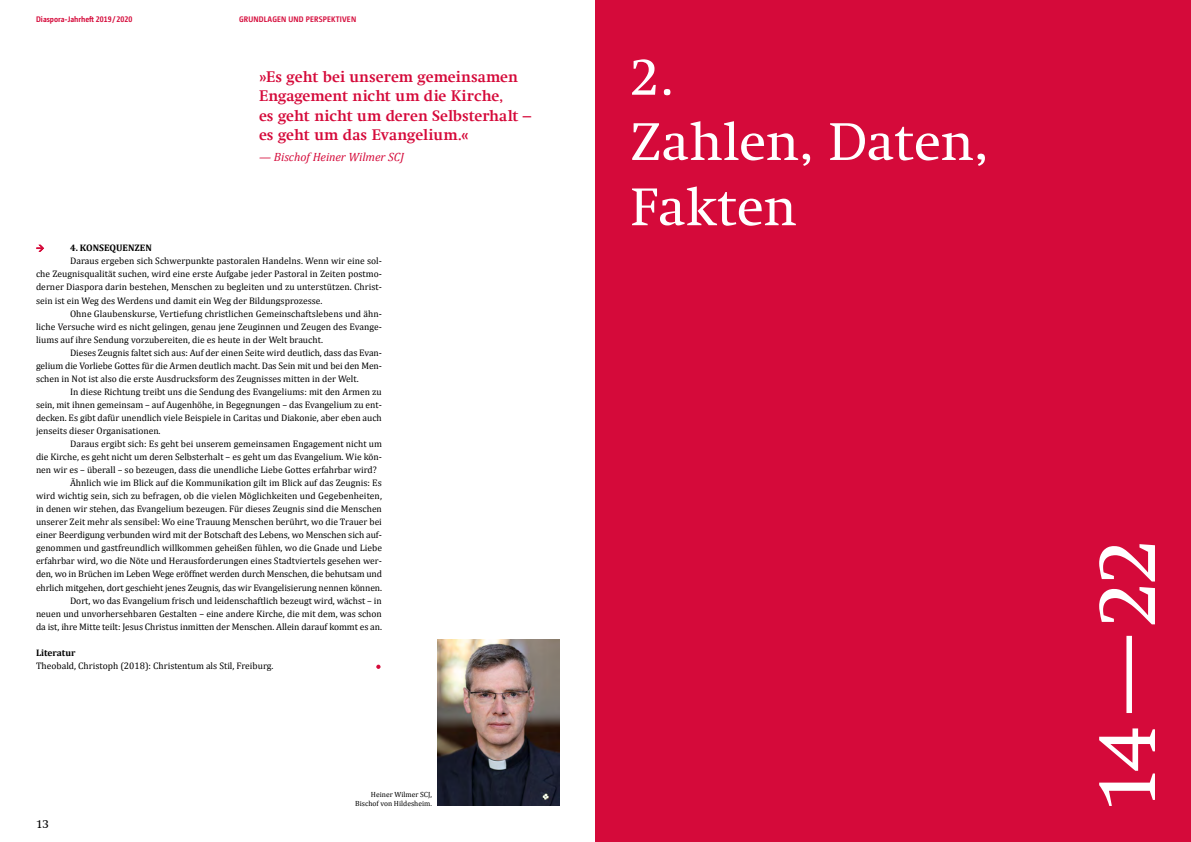
<style>
.page{position:relative;width:1191px;height:842px;background:#fff}
.page>*{position:absolute;margin:0;border:0;box-sizing:border-box;transform-origin:0 0}
.t1{font:85.2px "Swift Com";color:#fff}
.t2{font:54px/65.2px "Swift Com";color:#fff}
.t3{font:700 15.5px/19.6px "Swift Com";color:#d50a3a}
.t4{font:italic 12px "Cambria";letter-spacing:-.005em;color:#d50a3a}
.t5{font:12px "Swift Com";color:#000}
.t6{font:9.5px/13px "Cambria";color:#000;text-align:justify}
.t7{font:700 9.5px "Cambria";color:#000}
.t8{font:700 8px "Camingo Dos Pro S Cd";color:#d50a3a}
.t9{font:700 8px "Camingo Dos Pro S Cd";letter-spacing:.025em;color:#d50a3a}
.t10{font:7.5px/9px "Cambria";color:#000;text-align:right}
</style>
<div class="page">
<div style="left:595px;top:0;width:596px;height:842px;background:#d50a3a"></div>
<div style="left:1126px;top:636px;width:6px;height:77px;background:#fff"></div>
<img style="left:437px;top:639px;width:122px;height:167px">
<svg style="left:376px;top:665px;width:4px;height:4px"></svg>
<p class="t8" style="left:36px;top:14px;width:98px">Diaspora-Jahrheft 2019/ 2020</p>
<p class="t9" style="left:239px;top:14px;width:119px">GRUNDLAGEN UND PERSPEKTIVEN</p>
<h3 class="t3" style="left:259px;top:67px;width:274px">»Es geht bei unserem gemeinsamen<br>Engagement nicht um die Kirche,<br>es geht nicht um deren Selbsterhalt – es geht um das Evangelium.«</h3>
<p class="t4" style="left:259px;top:150px;width:146px">— Bischof Heiner Wilmer SCJ</p>
<p class="t7" style="left:70px;top:241px;width:83px">4. KONSEQUENZEN</p>
<p class="t6" style="left:36px;top:255px;width:347px;text-indent:34px">Daraus ergeben sich Schwerpunkte pastoralen Handelns. Wenn wir eine sol&shy;che Zeugnisqualität suchen, wird eine erste Aufgabe jeder Pastoral in Zeiten postmo&shy;derner Diaspora darin bestehen, Menschen zu begleiten und zu unterstützen. Christ&shy;sein ist ein Weg des Werdens und damit ein Weg der Bildungsprozesse.</p>
<p class="t6" style="left:36px;top:307px;width:347px;text-indent:34px">Ohne Glaubenskurse, Vertiefung christlichen Gemeinschaftslebens und ähn&shy;liche Versuche wird es nicht gelingen, genau jene Zeuginnen und Zeugen des Evange&shy;liums auf ihre Sendung vorzubereiten, die es heute in der Welt braucht.</p>
<p class="t6" style="left:36px;top:346px;width:347px;text-indent:34px">Dieses Zeugnis faltet sich aus: Auf der einen Seite wird deutlich, dass das Evan&shy;gelium die Vorliebe Gottes für die Armen deutlich macht. Das Sein mit und bei den Men&shy;schen in Not ist also die erste Ausdrucksform des Zeugnisses mitten in der Welt.</p>
<p class="t6" style="left:36px;top:385px;width:347px;text-indent:34px">In diese Richtung treibt uns die Sendung des Evangeliums: mit den Armen zu sein, mit ihnen gemeinsam – auf Augenhöhe, in Begegnungen – das Evangelium zu ent&shy;decken. Es gibt dafür unendlich viele Beispiele in Caritas und Diakonie, aber eben auch jenseits dieser Organisationen.</p>
<p class="t6" style="left:70px;top:437px;width:313px">Daraus ergibt sich: Es geht bei unserem gemeinsamen Engagement nicht um</p>
<p class="t6" style="left:36px;top:450px;width:347px">die Kirche, es geht nicht um deren Selbsterhalt – es geht um das Evangelium. Wie kön-</p>
<p class="t6" style="left:36px;top:463px;width:342px">nen wir es – überall – so bezeugen, dass die unendliche Liebe Gottes erfahrbar wird?</p>
<p class="t6" style="left:70px;top:476px;width:313px">Ähnlich wie im Blick auf die Kommunikation gilt im Blick auf das Zeugnis: Es</p>
<p class="t6" style="left:36px;top:489px;width:347px">wird wichtig sein, sich zu befragen, ob die vielen Möglichkeiten und Gegebenheiten,</p>
<p class="t6" style="left:36px;top:502px;width:347px">in denen wir stehen, das Evangelium bezeugen. Für dieses Zeugnis sind die Menschen</p>
<p class="t6" style="left:36px;top:516px;width:347px">unserer Zeit mehr als sensibel: Wo eine Trauung Menschen berührt, wo die Trauer bei</p>
<p class="t6" style="left:36px;top:529px;width:347px">einer Beerdigung verbunden wird mit der Botschaft des Lebens, wo Menschen sich auf-</p>
<p class="t6" style="left:36px;top:542px;width:347px">genommen und gastfreundlich willkommen geheißen fühlen, wo die Gnade und Liebe</p>
<p class="t6" style="left:36px;top:555px;width:347px">erfahrbar wird, wo die Nöte und Herausforderungen eines Stadtviertels gesehen wer-</p>
<p class="t6" style="left:36px;top:568px;width:347px">den, wo in Brüchen im Leben Wege eröffnet werden durch Menschen, die behutsam und</p>
<p class="t6" style="left:36px;top:581px;width:347px">ehrlich mitgehen, dort geschieht jenes Zeugnis, das wir Evangelisierung nennen können.</p>
<p class="t6" style="left:70px;top:594px;width:313px">Dort, wo das Evangelium frisch und leidenschaftlich bezeugt wird, wächst – in</p>
<p class="t6" style="left:36px;top:607px;width:347px">neuen und unvorhersehbaren Gestalten – eine andere Kirche, die mit dem, was schon</p>
<p class="t6" style="left:36px;top:620px;width:347px">da ist, ihre Mitte teilt: Jesus Christus inmitten der Menschen. Allein darauf kommt es an.</p>
<p class="t7" style="left:36px;top:646px;width:41px">Literatur</p>
<p class="t6" style="left:36px;top:659px;width:239px">Theobald, Christoph (2018): Christentum als Stil, Freiburg.</p>
<p class="t5" style="left:36px;top:817px;width:15px">13</p>
<p class="t10" style="left:355px;top:790px;width:78px">Heiner Wilmer SCJ,<br>Bischof von Hildesheim.</p>
<h2 class="t2" style="left:630px;top:44px;width:359px">2.<br>Zahlen, Daten,<br>Fakten</h2>
<h1 class="t1" style="left:1076px;top:811px;width:275px;rotate:-90deg">14 22</h1>
</div>
